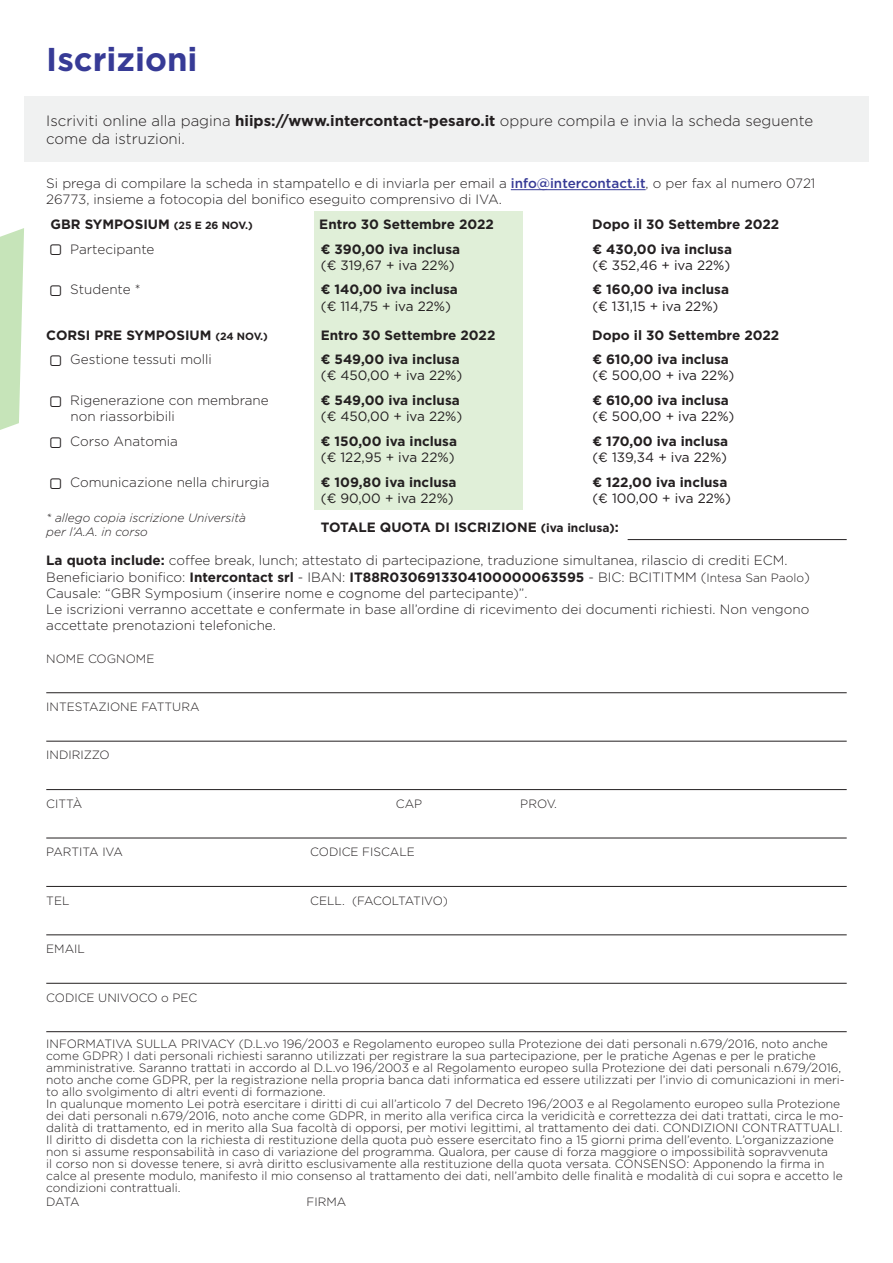
<style>
.page{position:relative;width:893px;height:1263px;background:#fff}
.page>*{position:absolute;margin:0;border:0;box-sizing:border-box;transform-origin:0 0}
.t1{font:700 33px "Gotham";color:#373b96}
.t2{font:300 15px/18px "Gotham";color:#231f20}
.t3{font:300 13.5px/16.2px "Gotham";color:#231f20}
.t4{font:700 13.5px/29px "Gotham";color:#231f20}
.t5{font:13.5px "Gotham";color:#231f20}
.t6{font:300 12px/12px "Gotham";color:#231f20}
.t7{font:italic 300 12px/14.4px "Gotham";color:#231f20}
.t8{font:300 12px "Gotham";letter-spacing:-.02em;color:#231f20}
.s1{font-weight:700}
.s2{font-weight:500;color:#373b96}
.s3{font-size:10.5px}
.s4{font-weight:400}
.s5{font-size:12px}
</style>
<div class="page">
<hr style="left:0;top:0;width:1px;height:917px;background:#f0f1f1">
<svg style="left:0;top:228px;width:24px;height:346px"></svg>
<div style="left:24px;top:96px;width:845px;height:66px;background:#f0f1f1"></div>
<div style="left:315px;top:212px;width:208px;height:298px;background:#e0efd8"></div>
<hr style="left:511px;top:189px;width:135px;height:1px;background:#373b96">
<hr style="left:46px;top:692px;width:801px;height:1px;background:#231f20">
<hr style="left:46px;top:741px;width:801px;height:1px;background:#231f20">
<hr style="left:46px;top:789px;width:801px;height:1px;background:#231f20">
<hr style="left:46px;top:838px;width:801px;height:1px;background:#231f20">
<hr style="left:46px;top:886px;width:801px;height:1px;background:#231f20">
<hr style="left:46px;top:934px;width:801px;height:1px;background:#231f20">
<hr style="left:46px;top:983px;width:801px;height:1px;background:#231f20">
<hr style="left:46px;top:1031px;width:801px;height:1px;background:#231f20">
<hr style="left:628px;top:539px;width:219px;height:1px;background:#231f20">
<h1 class="t1" style="left:46px;top:38px;width:153px">Iscrizioni</h1>
<p class="t2" style="left:46px;top:111px;width:768px">Iscriviti online alla pagina <span class="s1">hiips://www.intercontact-pesaro.it</span> oppure compila e invia la scheda seguente come da istruzioni.</p>
<p class="t3" style="left:46px;top:175px;width:771px">Si prega di compilare la scheda in stampatello e di inviarla per email a <span class="s2">info@intercontact.it</span>, o per fax al numero 0721<br>26773, insieme a fotocopia del bonifico eseguito comprensivo di IVA.</p>
<p class="t4" style="left:51px;top:209px;width:204px">GBR SYMPOSIUM <span class="s3">(25 E 26 NOV.)</span></p>
<p class="t4" style="left:319px;top:209px;width:176px">Entro 30 Settembre 2022</p>
<p class="t4" style="left:592px;top:209px;width:188px">Dopo il 30 Settembre 2022</p>
<p class="t3" style="left:70px;top:240px;width:86px">Partecipante</p>
<p class="t4" style="left:321px;top:234px;width:141px">€ 390,00 iva inclusa</p>
<p class="t4" style="left:592px;top:234px;width:141px">€ 430,00 iva inclusa</p>
<p class="t5" style="left:321px;top:256px;width:135px">(€ 319,67 + iva 22%)</p>
<p class="t5" style="left:592px;top:256px;width:139px">(€ 352,46 + iva 22%)</p>
<p class="t3" style="left:70px;top:281px;width:72px">Studente *</p>
<p class="t4" style="left:321px;top:275px;width:139px">€ 140,00 iva inclusa</p>
<p class="t4" style="left:592px;top:275px;width:138px">€ 160,00 iva inclusa</p>
<p class="t5" style="left:321px;top:297px;width:132px">(€ 114,75 + iva 22%)</p>
<p class="t5" style="left:592px;top:297px;width:128px">(€ 131,15 + iva 22%)</p>
<p class="t4" style="left:46px;top:320px;width:223px">CORSI PRE SYMPOSIUM <span class="s3">(24 NOV.)</span></p>
<p class="t4" style="left:321px;top:320px;width:176px">Entro 30 Settembre 2022</p>
<p class="t4" style="left:592px;top:320px;width:188px">Dopo il 30 Settembre 2022</p>
<p class="t3" style="left:70px;top:351px;width:143px">Gestione tessuti molli</p>
<p class="t4" style="left:321px;top:345px;width:140px">€ 549,00 iva inclusa</p>
<p class="t4" style="left:592px;top:345px;width:138px">€ 610,00 iva inclusa</p>
<p class="t5" style="left:321px;top:367px;width:143px">(€ 450,00 + iva 22%)</p>
<p class="t5" style="left:592px;top:367px;width:144px">(€ 500,00 + iva 22%)</p>
<p class="t3" style="left:70px;top:392px;width:200px">Rigenerazione con membrane</p>
<p class="t4" style="left:321px;top:386px;width:140px">€ 549,00 iva inclusa</p>
<p class="t4" style="left:592px;top:386px;width:138px">€ 610,00 iva inclusa</p>
<p class="t3" style="left:71px;top:408px;width:106px">non riassorbibili</p>
<p class="t5" style="left:321px;top:408px;width:143px">(€ 450,00 + iva 22%)</p>
<p class="t5" style="left:592px;top:408px;width:144px">(€ 500,00 + iva 22%)</p>
<p class="t3" style="left:70px;top:433px;width:109px">Corso Anatomia</p>
<p class="t4" style="left:321px;top:427px;width:138px">€ 150,00 iva inclusa</p>
<p class="t4" style="left:592px;top:427px;width:137px">€ 170,00 iva inclusa</p>
<p class="t5" style="left:321px;top:449px;width:135px">(€ 122,95 + iva 22%)</p>
<p class="t5" style="left:592px;top:449px;width:136px">(€ 139,34 + iva 22%)</p>
<p class="t3" style="left:70px;top:474px;width:201px">Comunicazione nella chirurgia</p>
<p class="t4" style="left:321px;top:468px;width:137px">€ 109,80 iva inclusa</p>
<p class="t4" style="left:592px;top:468px;width:136px">€ 122,00 iva inclusa</p>
<p class="t5" style="left:321px;top:490px;width:134px">(€ 90,00 + iva 22%)</p>
<p class="t4" style="left:321px;top:484px;width:412px;text-indent:271px"><span class="s4">(€ 100,00 + iva 22%)<br></span>TOTALE QUOTA DI ISCRIZIONE <span class="s5">(iva inclusa)</span>:</p>
<p class="t3" style="left:46px;top:552px;width:765px"><span class="s1">La quota include:</span> coffee break, lunch; attestato di partecipazione, traduzione simultanea, rilascio di crediti ECM.<br>Beneficiario bonifico: <span class="s1">Intercontact srl</span> - IBAN: <span class="s1">IT88R0306913304100000063595</span> - BIC: BCITITMM (<span class="s5">Intesa San Paolo</span>)<br>Causale: “GBR Symposium (inserire nome e cognome del partecipante)”.<br>Le iscrizioni verranno accettate e confermate in base all’ordine di ricevimento dei documenti richiesti. Non vengono accettate prenotazioni telefoniche.</p>
<p class="t6" style="left:46px;top:652px;width:110px">NOME COGNOME</p>
<p class="t6" style="left:46px;top:700px;width:155px">INTESTAZIONE FATTURA</p>
<p class="t6" style="left:46px;top:749px;width:65px">INDIRIZZO</p>
<p class="t6" style="left:46px;top:797px;width:38px">CITTÀ</p>
<p class="t6" style="left:396px;top:797px;width:28px">CAP</p>
<p class="t6" style="left:520px;top:797px;width:38px">PROV.</p>
<p class="t6" style="left:46px;top:846px;width:78px">PARTITA IVA</p>
<p class="t6" style="left:310px;top:846px;width:106px">CODICE FISCALE</p>
<p class="t6" style="left:46px;top:894px;width:25px">TEL</p>
<p class="t8" style="left:310px;top:893px;width:139px">CELL. (FACOLTATIVO)</p>
<p class="t6" style="left:46px;top:942px;width:40px">EMAIL</p>
<p class="t6" style="left:46px;top:991px;width:153px">CODICE UNIVOCO o PEC</p>
<p class="t6" style="left:46px;top:1037px;width:800px">INFORMATIVA SULLA PRIVACY (D.L.vo 196/2003 e Regolamento europeo sulla Protezione dei dati personali n.679/2016, noto anche come GDPR) I dati personali richiesti saranno utilizzati per registrare la sua partecipazione, per le pratiche Agenas e per le pratiche amministrative. Saranno trattati in accordo al D.L.vo 196/2003 e al Regolamento europeo sulla Protezione dei dati personali n.679/2016, noto anche come GDPR, per la registrazione nella propria banca dati informatica ed essere utilizzati per l’invio di comunicazioni in meri&shy;to allo svolgimento di altri eventi di formazione.<br>In qualunque momento Lei potrà esercitare i diritti di cui all’articolo 7 del Decreto 196/2003 e al Regolamento europeo sulla Protezione dei dati personali n.679/2016, noto anche come GDPR, in merito alla verifica circa la veridicità e correttezza dei dati trattati, circa le mo&shy;dalità di trattamento, ed in merito alla Sua facoltà di opporsi, per motivi legittimi, al trattamento dei dati. CONDIZIONI CONTRATTUALI.<br>Il diritto di disdetta con la richiesta di restituzione della quota può essere esercitato fino a 15 giorni prima dell’evento. L’organizzazione non si assume responsabilità in caso di variazione del programma. Qualora, per cause di forza maggiore o impossibilità sopravvenuta<br>il corso non si dovesse tenere, si avrà diritto esclusivamente alla restituzione della quota versata. CONSENSO: Apponendo la firma in calce al presente modulo, manifesto il mio consenso al trattamento dei dati, nell’ambito delle finalità e modalità di cui sopra e accetto le condizioni contrattuali.</p>
<p class="t6" style="left:46px;top:1195px;width:35px">DATA</p>
<p class="t6" style="left:306px;top:1195px;width:41px">FIRMA</p>
<p class="t7" style="left:46px;top:510px;width:201px">* allego copia iscrizione Università per l’A.A. in corso</p>
</div>
